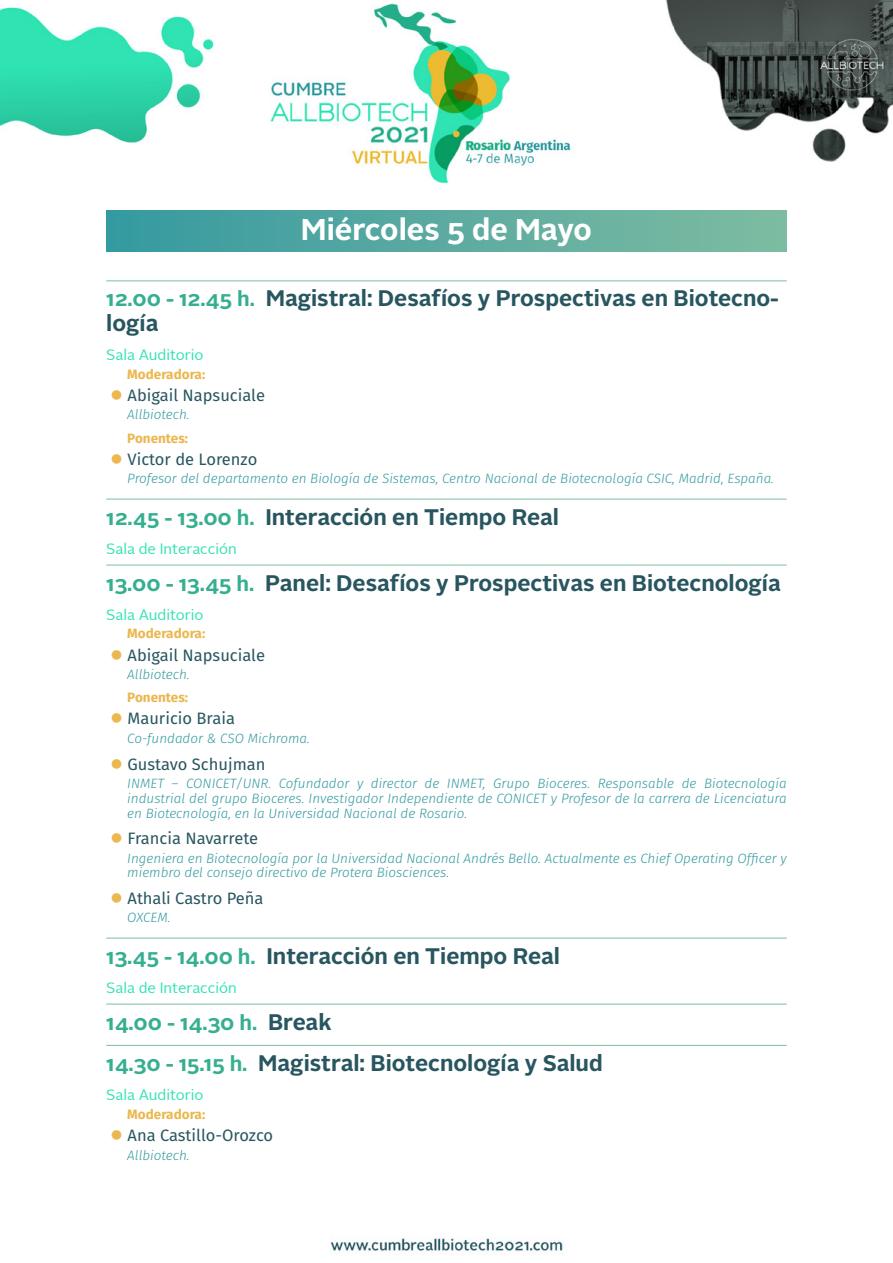
<style>
.page{position:relative;width:893px;height:1263px;background:#fff}
.page>*{position:absolute;margin:0;border:0;box-sizing:border-box;transform-origin:0 0}
.t1{font:700 30px "Alright Sans";color:#fff}
.t2{font:700 22.5px/24.3px "Alright Sans";color:#285660}
.t3{font:700 21px "Alright Sans";color:#35af90}
.t4{font:16.5px "Fira Sans";color:#285660}
.t5{font:15px "Alright Sans";color:#30e2b2}
.t6{font:italic 300 13.5px/14.5px "Fira Sans";color:#339aa0;text-align:justify}
.t7{font:700 13.5px "Fira Sans";color:#ebb74e}
.s1{font-size:21px;color:#35af90}
.s2{color:#ebb74e}
.s3{font-size:22.5px;color:#285660}
</style>
<div class="page">
<img style="left:0;top:0;width:893px;height:1251px">
<div style="left:106px;top:210px;width:681px;height:41px;background:linear-gradient(to right,#379aa0,#7fbca1)"></div>
<hr style="left:106px;top:280px;width:681px;height:1px;background:#7dbca1">
<hr style="left:106px;top:499px;width:681px;height:1px;background:#7dbca1">
<hr style="left:106px;top:565px;width:681px;height:1px;background:#7dbca1">
<hr style="left:106px;top:938px;width:681px;height:1px;background:#7dbca1">
<hr style="left:106px;top:1004px;width:681px;height:1px;background:#7dbca1">
<hr style="left:106px;top:1045px;width:681px;height:1px;background:#7dbca1">
<h1 class="t1" style="left:301px;top:208px;width:293px">Miércoles 5 de Mayo</h1>
<h2 class="t2" style="left:106px;top:287px;width:674px"><span class="s1">12.00 - 12.45 h.</span> Magistral: Desafíos y Prospectivas en Biotecno&shy;logía</h2>
<p class="t5" style="left:106px;top:346px;width:99px">Sala Auditorio</p>
<p class="t7" style="left:127px;top:362px;width:79px">Moderadora:</p>
<p class="t4" style="left:111px;top:382px;width:156px"><span class="s2">●</span> Abigail Napsuciale</p>
<p class="t6" style="left:127px;top:407px;width:64px">Allbiotech.</p>
<p class="t7" style="left:127px;top:426px;width:62px">Ponentes:</p>
<p class="t4" style="left:111px;top:446px;width:148px"><span class="s2">●</span> Victor de Lorenzo</p>
<p class="t6" style="left:127px;top:471px;width:648px">Profesor del departamento en Biología de Sistemas, Centro Nacional de Biotecnología CSIC, Madrid, España.</p>
<h2 class="t2" style="left:106px;top:505px;width:454px"><span class="s1">12.45 - 13.00 h.</span> Interacción en Tiempo Real</h2>
<p class="t5" style="left:106px;top:540px;width:132px">Sala de Interacción</p>
<h2 class="t2" style="left:106px;top:571px;width:676px"><span class="s1">13.00 - 13.45 h.</span> Panel: Desafíos y Prospectivas en Biotecnología</h2>
<p class="t5" style="left:106px;top:606px;width:99px">Sala Auditorio</p>
<p class="t7" style="left:127px;top:622px;width:79px">Moderadora:</p>
<p class="t4" style="left:111px;top:642px;width:156px"><span class="s2">●</span> Abigail Napsuciale</p>
<p class="t6" style="left:127px;top:667px;width:64px">Allbiotech.</p>
<p class="t7" style="left:127px;top:686px;width:62px">Ponentes:</p>
<p class="t4" style="left:111px;top:706px;width:126px"><span class="s2">●</span> Mauricio Braia</p>
<p class="t6" style="left:127px;top:731px;width:184px">Co-fundador &amp; CSO Michroma.</p>
<p class="t4" style="left:111px;top:751px;width:156px"><span class="s2">●</span> Gustavo Schujman</p>
<p class="t6" style="left:127px;top:776px;width:661px">INMET – CONICET/UNR. Cofundador y director de INMET, Grupo Bioceres. Responsable de Biotecnología industrial del grupo Bioceres. Investigador Independiente de CONICET y Profesor de la carrera de Licenciatura en Biotecnología, en la Universidad Nacional de Rosario.</p>
<p class="t4" style="left:111px;top:826px;width:149px"><span class="s2">●</span> Francia Navarrete</p>
<p class="t6" style="left:127px;top:851px;width:661px">Ingeniera en Biotecnología por la Universidad Nacional Andrés Bello. Actualmente es Chief Operating Officer y miembro del consejo directivo de Protera Biosciences.</p>
<p class="t4" style="left:111px;top:885px;width:154px"><span class="s2">●</span> Athali Castro Peña</p>
<p class="t6" style="left:127px;top:910px;width:45px">OXCEM.</p>
<h2 class="t2" style="left:106px;top:944px;width:455px"><span class="s1">13.45 - 14.00 h.</span> Interacción en Tiempo Real</h2>
<p class="t5" style="left:106px;top:979px;width:132px">Sala de Interacción</p>
<h3 class="t3" style="left:106px;top:1007px;width:227px">14.00 - 14.30 h. <span class="s3">Break</span></h3>
<h2 class="t2" style="left:106px;top:1051px;width:498px"><span class="s1">14.30 - 15.15 h.</span> Magistral: Biotecnología y Salud</h2>
<p class="t5" style="left:106px;top:1086px;width:99px">Sala Auditorio</p>
<p class="t7" style="left:127px;top:1103px;width:79px">Moderadora:</p>
<p class="t4" style="left:111px;top:1122px;width:164px"><span class="s2">●</span> Ana Castillo-Orozco</p>
<p class="t6" style="left:127px;top:1147px;width:64px">Allbiotech.</p>
</div>
